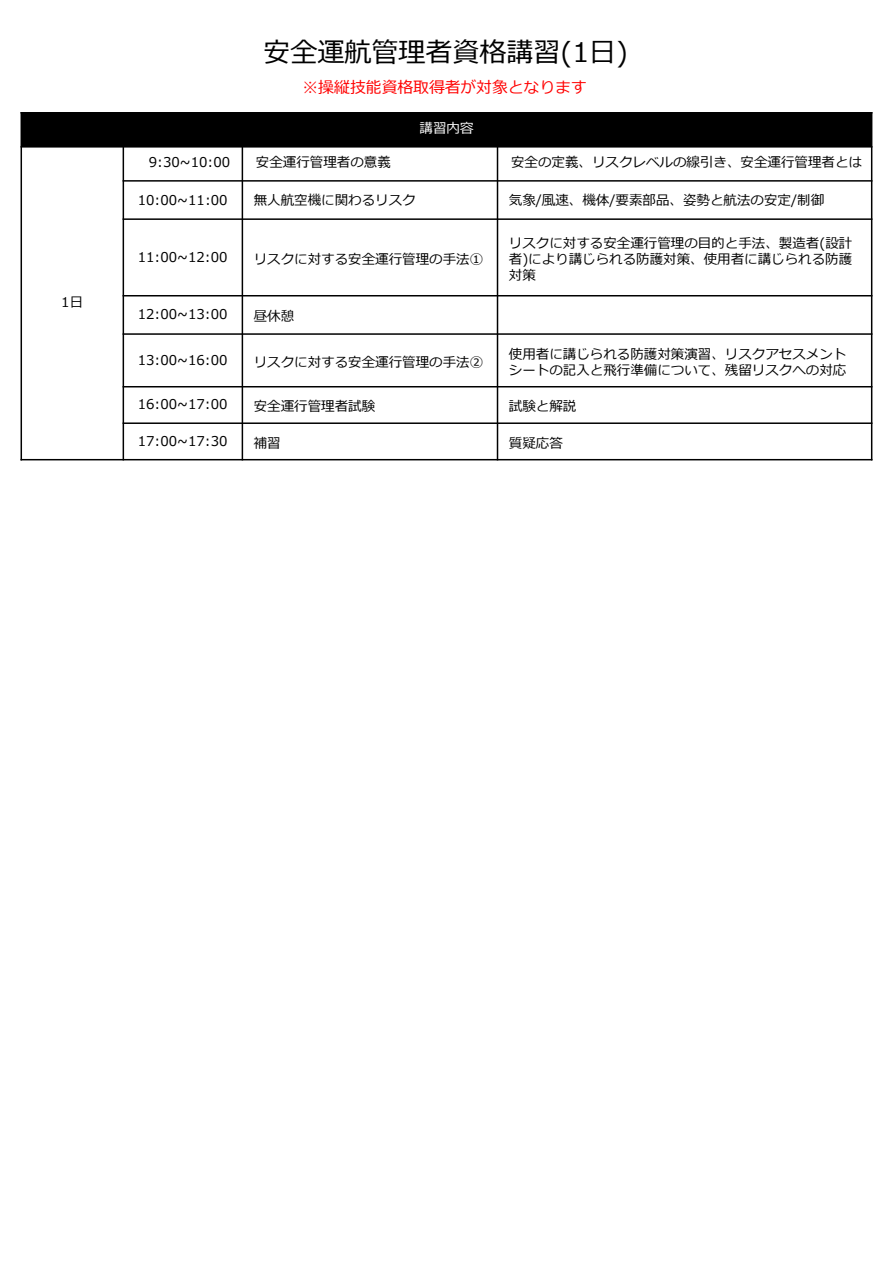
<style>
.page{position:relative;width:893px;height:1264px;background:#fff}
.page>*{position:absolute;margin:0;border:0;box-sizing:border-box;transform-origin:0 0}
.t1{font:27px "Meiryo";color:#000}
.t2{font:15.9px "Meiryo";color:#f00}
.t3{font:13.5px/16.2px "Meiryo";color:#000;text-align:justify}
.t4{font:13.5px "Meiryo";color:#fff}
</style>
<div class="page">
<div style="left:21px;top:113px;width:851px;height:34px;background:#000"></div>
<hr style="left:123px;top:146px;width:1px;height:314px;background:#000">
<hr style="left:242px;top:146px;width:1px;height:314px;background:#000">
<hr style="left:497px;top:146px;width:1px;height:314px;background:#000">
<hr style="left:123px;top:180px;width:749px;height:1px;background:#000">
<hr style="left:123px;top:218px;width:749px;height:2px;background:#000">
<hr style="left:123px;top:295px;width:749px;height:1px;background:#000">
<hr style="left:123px;top:333px;width:749px;height:2px;background:#000">
<hr style="left:123px;top:386px;width:749px;height:1px;background:#000">
<hr style="left:123px;top:422px;width:749px;height:2px;background:#000">
<hr style="left:21px;top:112px;width:1px;height:348px;background:#000">
<hr style="left:871px;top:112px;width:1px;height:348px;background:#000">
<hr style="left:21px;top:112px;width:851px;height:1px;background:#000">
<hr style="left:21px;top:459px;width:851px;height:1px;background:#000">
<p class="t3" style="left:61px;top:294px;width:23px">1日</p>
<h1 class="t1" style="left:263px;top:33px;width:366px">安全運航管理者資格講習(1日)</h1>
<p class="t2" style="left:302px;top:76px;width:286px">※操縦技能資格取得者が対象となります</p>
<p class="t4" style="left:420px;top:119px;width:55px">講習内容</p>
<p class="t3" style="left:149px;top:155px;width:83px">9:30~10:00</p>
<p class="t3" style="left:256px;top:155px;width:137px">安全運行管理者の意義</p>
<p class="t3" style="left:511px;top:155px;width:353px">安全の定義、リスクレベルの線引き、安全運行管理者とは</p>
<p class="t3" style="left:138px;top:193px;width:91px">10:00~11:00</p>
<p class="t3" style="left:254px;top:193px;width:163px">無人航空機に関わるリスク</p>
<p class="t3" style="left:509px;top:193px;width:317px">気象/風速、機体/要素部品、姿勢と航法の安定/制御</p>
<p class="t3" style="left:138px;top:249px;width:91px">11:00~12:00</p>
<p class="t3" style="left:254px;top:251px;width:231px">リスクに対する安全運行管理の手法①</p>
<p class="t3" style="left:509px;top:235px;width:345px">リスクに対する安全運行管理の目的と手法、製造者(設計者)により講じられる防護対策、使用者に講じられる防護対策</p>
<p class="t3" style="left:138px;top:307px;width:91px">12:00~13:00</p>
<p class="t3" style="left:254px;top:309px;width:42px">昼休憩</p>
<p class="t3" style="left:138px;top:352px;width:91px">13:00~16:00</p>
<p class="t3" style="left:254px;top:354px;width:231px">リスクに対する安全運行管理の手法②</p>
<p class="t3" style="left:509px;top:346px;width:339px">使用者に講じられる防護対策演習、リスクアセスメントシートの記入と飛行準備について、残留リスクへの対応</p>
<p class="t3" style="left:138px;top:397px;width:91px">16:00~17:00</p>
<p class="t3" style="left:254px;top:399px;width:123px">安全運行管理者試験</p>
<p class="t3" style="left:509px;top:399px;width:69px">試験と解説</p>
<p class="t3" style="left:138px;top:433px;width:91px">17:00~17:30</p>
<p class="t3" style="left:254px;top:435px;width:28px">補習</p>
<p class="t3" style="left:509px;top:435px;width:55px">質疑応答</p>
</div>
